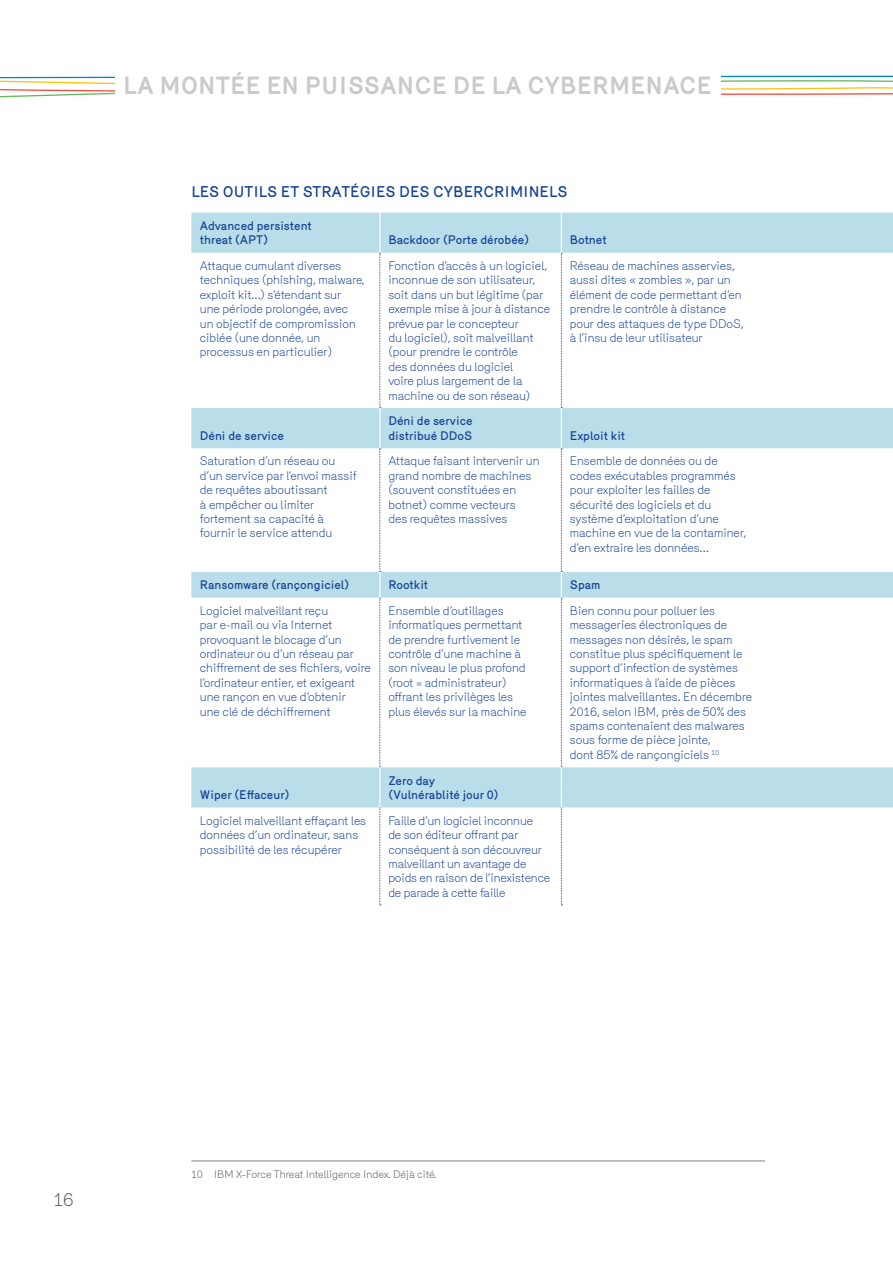
<style>
.page{position:relative;width:893px;height:1263px;background:#fff}
.page>*{position:absolute;margin:0;border:0;box-sizing:border-box;transform-origin:0 0}
.t1{font:700 24px "Mercury";color:#c9cacc}
.t2{font:300 18px "Merkury";color:#58595b}
.t3{font:500 15px "Merkury";color:#154396}
.t4{font:300 12px/14.4px "Merkury";color:#154396}
.t5{font:500 12px/14.4px "Merkury";color:#154396}
.t6{font:300 10.5px "Merkury";color:#58595b}
</style>
<div class="page">
<svg style="left:0;top:75px;width:893px;height:23px"></svg>
<svg style="left:191px;top:213px;width:702px;height:594px"></svg>
<svg style="left:379px;top:213px;width:2px;height:692px"></svg>
<svg style="left:561px;top:213px;width:1px;height:692px"></svg>
<hr style="left:191px;top:1160px;width:638px;height:1px;background:#7f8486">
<div style="left:765px;top:1093px;width:100px;height:85px;background:#fff"></div>
<div style="left:115px;top:53px;width:605px;height:64px;background:#fff"></div>
<h1 class="t1" style="left:123px;top:71px;width:590px">LA MONTÉE EN PUISSANCE DE LA CYBERMENACE</h1>
<p class="t3" style="left:191px;top:180px;width:378px">LES OUTILS ET STRATÉGIES DES CYBERCRIMINELS</p>
<p class="t5" style="left:200px;top:217px;width:114px">Advanced persistent threat (APT)</p>
<p class="t5" style="left:388px;top:232px;width:142px">Backdoor (Porte dérobée)</p>
<p class="t5" style="left:570px;top:232px;width:38px">Botnet</p>
<p class="t4" style="left:200px;top:257px;width:166px">Attaque cumulant diverses techniques (phishing, malware, exploit kit…) s’étendant sur<br>une période prolongée, avec un objectif de compromission ciblée (une donnée, un processus en particulier)</p>
<p class="t4" style="left:388px;top:257px;width:163px">Fonction d’accès à un logiciel, inconnue de son utilisateur, soit dans un but légitime (par exemple mise à jour à distance prévue par le concepteur<br>du logiciel), soit malveillant (pour prendre le contrôle<br>des données du logiciel<br>voire plus largement de la machine ou de son réseau)</p>
<p class="t4" style="left:570px;top:257px;width:175px">Réseau de machines asservies, aussi dites « zombies », par un élément de code permettant d’en prendre le contrôle à distance pour des attaques de type DDoS, à l’insu de leur utilisateur</p>
<p class="t5" style="left:200px;top:427px;width:86px">Déni de service</p>
<p class="t5" style="left:388px;top:413px;width:86px">Déni de service distribué DDoS</p>
<p class="t5" style="left:570px;top:427px;width:57px">Exploit kit</p>
<p class="t4" style="left:200px;top:453px;width:158px">Saturation d’un réseau ou d’un service par l’envoi massif de requêtes aboutissant<br>à empêcher ou limiter fortement sa capacité à fournir le service attendu</p>
<p class="t4" style="left:388px;top:453px;width:153px">Attaque faisant intervenir un grand nombre de machines (souvent constituées en botnet) comme vecteurs<br>des requêtes massives</p>
<p class="t4" style="left:570px;top:453px;width:178px">Ensemble de données ou de codes exécutables programmés pour exploiter les failles de sécurité des logiciels et du système d’exploitation d’une machine en vue de la contaminer, d’en extraire les données…</p>
<p class="t5" style="left:200px;top:577px;width:151px">Ransomware (rançongiciel)</p>
<p class="t5" style="left:388px;top:577px;width:41px">Rootkit</p>
<p class="t5" style="left:570px;top:577px;width:32px">Spam</p>
<p class="t4" style="left:200px;top:602px;width:172px">Logiciel malveillant reçu<br>par e-mail ou via Internet provoquant le blocage d’un ordinateur ou d’un réseau par chiffrement de ses fichiers, voire l’ordinateur entier, et exigeant une rançon en vue d’obtenir<br>une clé de déchiffrement</p>
<p class="t4" style="left:388px;top:602px;width:140px">Ensemble d’outillages informatiques permettant de prendre furtivement le contrôle d’une machine à son niveau le plus profond (root = administrateur) offrant les privilèges les plus élevés sur la machine</p>
<p class="t4" style="left:570px;top:602px;width:184px">Bien connu pour polluer les messageries électroniques de messages non désirés, le spam constitue plus spécifiquement le support d’infection de systèmes informatiques à l’aide de pièces jointes malveillantes. En décembre<br>2016, selon IBM, près de 50% des spams contenaient des malwares sous forme de pièce jointe,<br>dont 85% de rançongiciels <sup>10</sup></p>
<p class="t5" style="left:200px;top:786px;width:91px">Wiper (Effaceur)</p>
<p class="t5" style="left:388px;top:772px;width:112px">Zero day (Vulnérablité jour 0)</p>
<p class="t4" style="left:200px;top:812px;width:168px">Logiciel malveillant effaçant les données d’un ordinateur, sans possibilité de les récupérer</p>
<p class="t4" style="left:388px;top:812px;width:164px">Faille d’un logiciel inconnue<br>de son éditeur offrant par conséquent à son découvreur malveillant un avantage de poids en raison de l’inexistence de parade à cette faille</p>
<h2 class="t2" style="left:54px;top:1186px;width:21px">16</h2>
<p class="t6" style="left:191px;top:1166px;width:247px">10 IBM X-Force Threat Intelligence Index. Déjà cité.</p>
</div>
